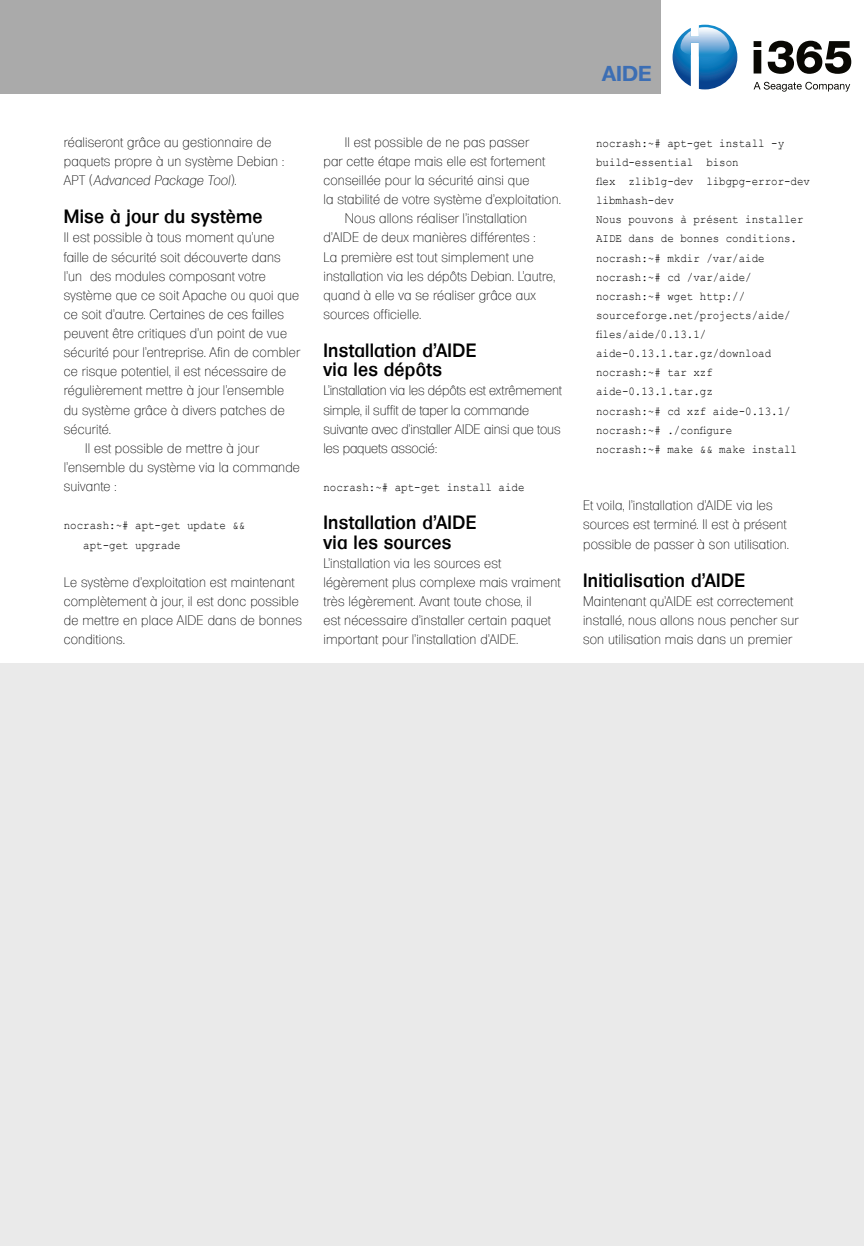
<style>
.page{position:relative;width:864px;height:1246px;background:#fff}
.page>*{position:absolute;margin:0;border:0;box-sizing:border-box;transform-origin:0 0}
.t1{font:700 21px "Formula Serial";color:#3c6eb4;scale:1.1 1}
.SUBHEAD{font:500 18.75px/19.2px "Formula Serial";letter-spacing:.015em;color:#000}
.BODY1{font:13.5px/19.2px "Formula Serial Xlight";letter-spacing:.01em;color:#000}
.BODY_TEXT{font:13.5px/19.2px "Formula Serial Xlight";letter-spacing:.01em;color:#000}
.BODY1_WS{font:13.5px/19.2px "Formula Serial Xlight";letter-spacing:.015em;color:#000}
.BODY1-2{font:13.5px/19.2px "Formula Serial Xlight";letter-spacing:-.01em;color:#000}
.BODY_CODE{font:12px "Courier New";color:#000;scale:.9 1}
.BODY_CODE_WS{font:12px "Courier New";color:#000;scale:.9 1}
.s1{font-style:italic}
</style>
<div class="page">
<div style="left:0;top:0;width:863px;height:94px;background:#aaa"></div>
<div style="left:660px;top:0;width:203px;height:185px;background:#fff"></div>
<svg style="left:753px;top:41px;width:8px;height:33px"></svg>
<svg style="left:767px;top:41px;width:83px;height:33px"></svg>
<svg style="left:753px;top:82px;width:96px;height:10px"></svg>
<svg style="left:672px;top:25px;width:65px;height:64px"></svg>
<div style="left:0;top:663px;width:863px;height:583px;background:#eaeaea"></div>
<h1 class="t1" style="left:602px;top:60px;width:47px">AIDE</h1>
<p class="BODY_TEXT" style="left:64px;top:131px;width:222px">réaliseront grâce au gestionnaire de paquets propre à un système Debian :<br>APT (<span class="s1">Advanced Package Tool</span>).</p>
<p class="SUBHEAD" style="left:64px;top:206px;width:200px">Mise à jour du système</p>
<p class="BODY1" style="left:64px;top:227px;width:237px">Il est possible à tous moment qu’une faille de sécurité soit découverte dans l’un des modules composant votre système que ce soit Apache ou quoi que ce soit d’autre. Certaines de ces failles peuvent être critiques d’un point de vue sécurité pour l’entreprise. Afin de combler ce risque potentiel, il est nécessaire de régulièrement mettre à jour l’ensemble du système grâce à divers patches de sécurité.</p>
<p class="BODY_TEXT" style="left:64px;top:437px;width:237px;text-indent:21px">Il est possible de mettre à jour l’ensemble du système via la commande suivante :</p>
<p class="BODY_CODE_WS" style="left:64px;top:518px;width:203px">nocrash:~# apt-get update &amp;&amp;</p>
<p class="BODY_CODE" style="left:83px;top:537px;width:110px">apt-get upgrade</p>
<p class="BODY1_WS" style="left:64px;top:571px;width:239px">Le système d’exploitation est maintenant complètement à jour, il est donc possible de mettre en place AIDE dans de bonnes conditions.</p>
<p class="BODY_TEXT" style="left:323px;top:131px;width:239px;text-indent:21px">Il est possible de ne pas passer<br>par cette étape mais elle est fortement conseillée pour la sécurité ainsi que<br>la stabilité de votre système d’exploitation.</p>
<p class="BODY_TEXT" style="left:323px;top:208px;width:233px;text-indent:21px">Nous allons réaliser l’installation d’AIDE de deux manières différentes :<br>La première est tout simplement une installation via les dépôts Debian. L’autre, quand à elle va se réaliser grâce aux sources officielle.</p>
<p class="SUBHEAD" style="left:323px;top:340px;width:154px">Installation d’AIDE via les dépôts</p>
<p class="BODY1-2" style="left:323px;top:380px;width:240px">L’installation via les dépôts est extrêmement simple, il suffit de taper la commande suivante avec d’installer AIDE ainsi que tous les paquets associé:</p>
<p class="BODY_CODE_WS" style="left:323px;top:480px;width:225px">nocrash:~# apt-get install aide</p>
<p class="SUBHEAD" style="left:323px;top:512px;width:154px">Installation d’AIDE via les sources</p>
<p class="BODY1" style="left:323px;top:552px;width:238px">L’installation via les sources est légèrement plus complexe mais vraiment très légèrement. Avant toute chose, il<br>est nécessaire d’installer certain paquet important pour l’installation d’AIDE.</p>
<p class="BODY_CODE_WS" style="left:595px;top:136px;width:210px">nocrash:~# apt-get install -y</p>
<p class="BODY_CODE" style="left:595px;top:155px;width:160px">build-essential bison</p>
<p class="BODY_CODE" style="left:595px;top:174px;width:239px">flex zlib1g-dev libgpg-error-dev</p>
<p class="BODY_CODE" style="left:595px;top:193px;width:88px">libmhash-dev</p>
<p class="BODY_CODE" style="left:595px;top:212px;width:232px">Nous pouvons à présent installer</p>
<p class="BODY_CODE" style="left:595px;top:231px;width:225px">AIDE dans de bonnes conditions.</p>
<p class="BODY_CODE" style="left:595px;top:250px;width:189px">nocrash:~# mkdir /var/aide</p>
<p class="BODY_CODE" style="left:595px;top:269px;width:174px">nocrash:~# cd /var/aide/</p>
<p class="BODY_CODE" style="left:595px;top:289px;width:167px">nocrash:~# wget http://</p>
<p class="BODY_CODE" style="left:595px;top:308px;width:218px">sourceforge.net/projects/aide/</p>
<p class="BODY_CODE" style="left:595px;top:327px;width:124px">files/aide/0.13.1/</p>
<p class="BODY_CODE" style="left:595px;top:346px;width:196px">aide-0.13.1.tar.gz/download</p>
<p class="BODY_CODE" style="left:595px;top:365px;width:131px">nocrash:~# tar xzf</p>
<p class="BODY_CODE" style="left:595px;top:384px;width:131px">aide-0.13.1.tar.gz</p>
<p class="BODY_CODE" style="left:595px;top:403px;width:218px">nocrash:~# cd xzf aide-0.13.1/</p>
<p class="BODY_CODE" style="left:595px;top:423px;width:153px">nocrash:~# ./configure</p>
<p class="BODY_CODE" style="left:595px;top:442px;width:225px">nocrash:~# make &amp;&amp; make install</p>
<p class="BODY1_WS" style="left:583px;top:495px;width:207px">Et voila, l’installation d’AIDE via les sources est terminé. Il est à présent possible de passer à son utilisation.</p>
<p class="SUBHEAD" style="left:583px;top:570px;width:163px">Initialisation d’AIDE</p>
<p class="BODY1" style="left:583px;top:590px;width:217px">Maintenant qu’AIDE est correctement installé, nous allons nous pencher sur son utilisation mais dans un premier</p>
</div>
